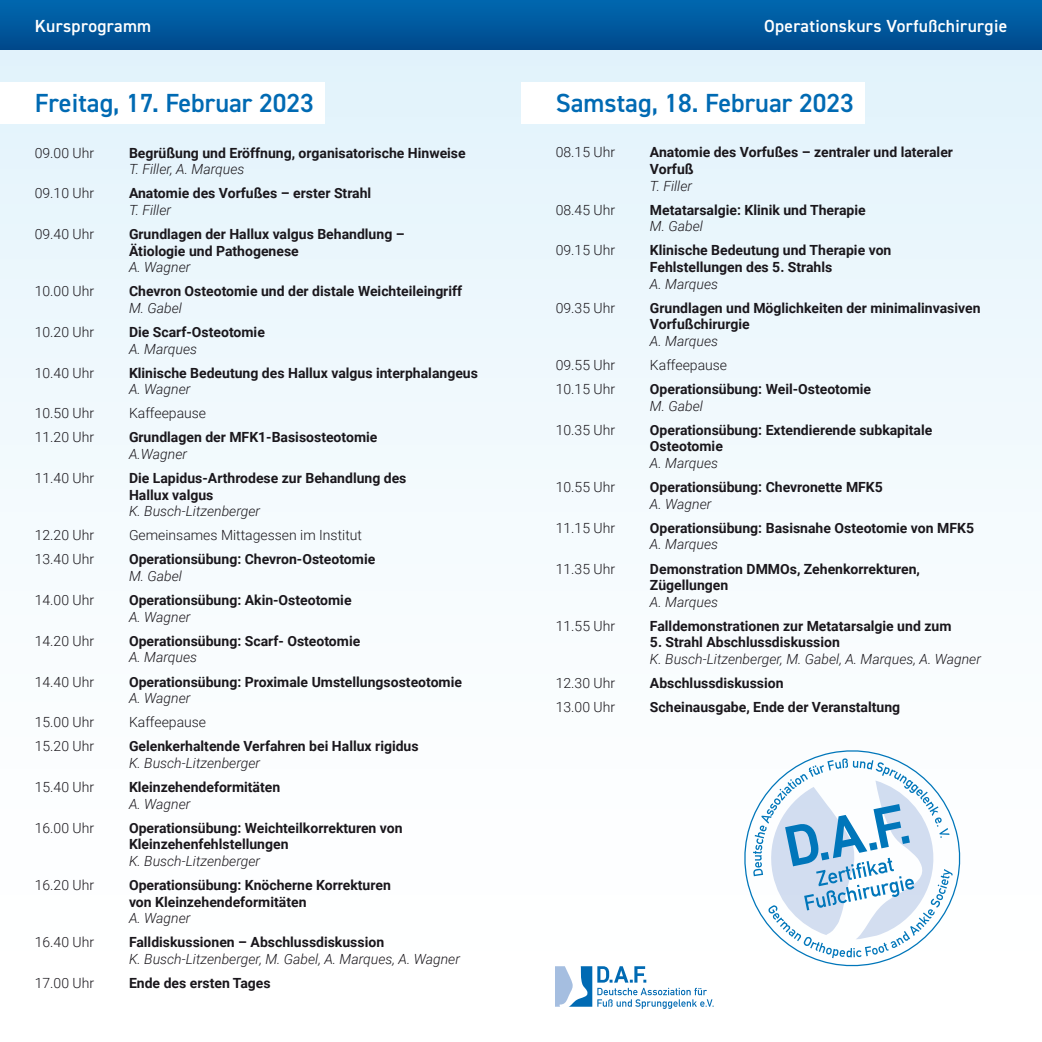
<style>
.page{position:relative;width:1042px;height:1042px;background:#fff}
.page>*{position:absolute;margin:0;border:0;box-sizing:border-box;transform-origin:0 0}
.t1{font:600 26.25px "DIN2014";color:#006ab3}
.t2{font:600 17.5px "DIN2014";letter-spacing:.02em;color:#fff}
.t3{font:700 14px/16.6px "Roboto";color:#1a171c}
.t4{font:italic 300 14px "Roboto";color:#1a171c}
.t5{font:300 14px "Roboto";color:#1a171c}
</style>
<div class="page">
<div style="left:0;top:50px;width:1042px;height:992px;background:linear-gradient(to bottom,#e4f4fb,#fff)"></div>
<div style="left:507px;top:0;width:535px;height:50px;background:linear-gradient(to bottom,#0069b0,#00498c)"></div>
<div style="left:0;top:0;width:521px;height:50px;background:linear-gradient(to bottom,#0069b0,#00498c)"></div>
<svg style="left:556px;top:966px;width:157px;height:43px"></svg>
<svg style="left:734px;top:740px;width:236px;height:236px"></svg>
<svg style="left:753px;top:758px;width:199px;height:200px"></svg>
<div style="left:0;top:82px;width:324px;height:42px;background:#fff"></div>
<div style="left:521px;top:82px;width:343px;height:42px;background:#fff"></div>
<p class="t2" style="left:35px;top:14px;width:118px">Kursprogramm</p>
<p class="t2" style="left:764px;top:14px;width:245px">Operationskurs Vorfußchirurgie</p>
<h1 class="t1" style="left:35px;top:85px;width:281px">Freitag, 17. Februar 2023</h1>
<h1 class="t1" style="left:556px;top:85px;width:300px">Samstag, 18. Februar 2023</h1>
<p class="t5" style="left:35px;top:143px;width:61px">09.00 Uhr</p>
<p class="t3" style="left:129px;top:144px;width:338px">Begrüßung und Eröffnung, organisatorische Hinweise</p>
<p class="t4" style="left:129px;top:159px;width:117px">T. Filler, A. Marques</p>
<p class="t5" style="left:35px;top:183px;width:61px">09.10 Uhr</p>
<p class="t3" style="left:129px;top:184px;width:244px">Anatomie des Vorfußes – erster Strahl</p>
<p class="t4" style="left:129px;top:200px;width:44px">T. Filler</p>
<p class="t5" style="left:35px;top:224px;width:61px">09.40 Uhr</p>
<p class="t3" style="left:129px;top:225px;width:277px">Grundlagen der Hallux valgus Behandlung –<br>Ätiologie und Pathogenese</p>
<p class="t4" style="left:129px;top:257px;width:63px">A. Wagner</p>
<p class="t5" style="left:35px;top:281px;width:61px">10.00 Uhr</p>
<p class="t3" style="left:129px;top:282px;width:335px">Chevron Osteotomie und der distale Weichteileingriff</p>
<p class="t4" style="left:129px;top:298px;width:54px">M. Gabel</p>
<p class="t5" style="left:35px;top:322px;width:61px">10.20 Uhr</p>
<p class="t3" style="left:129px;top:323px;width:137px">Die Scarf-Osteotomie</p>
<p class="t4" style="left:129px;top:339px;width:70px">A. Marques</p>
<p class="t5" style="left:35px;top:363px;width:61px">10.40 Uhr</p>
<p class="t3" style="left:129px;top:364px;width:350px">Klinische Bedeutung des Hallux valgus interphalangeus</p>
<p class="t4" style="left:129px;top:379px;width:63px">A. Wagner</p>
<p class="t5" style="left:35px;top:403px;width:61px">10.50 Uhr</p>
<p class="t5" style="left:129px;top:403px;width:79px">Kaffeepause</p>
<p class="t5" style="left:35px;top:428px;width:61px">11.20 Uhr</p>
<p class="t3" style="left:129px;top:428px;width:250px">Grundlagen der MFK1-Basisosteotomie</p>
<p class="t4" style="left:129px;top:444px;width:60px">A.Wagner</p>
<p class="t5" style="left:35px;top:468px;width:61px">11.40 Uhr</p>
<p class="t3" style="left:129px;top:469px;width:279px">Die Lapidus-Arthrodese zur Behandlung des<br>Hallux valgus</p>
<p class="t4" style="left:129px;top:501px;width:133px">K. Busch-Litzenberger</p>
<p class="t5" style="left:35px;top:525px;width:61px">12.20 Uhr</p>
<p class="t5" style="left:129px;top:525px;width:234px">Gemeinsames Mittagessen im Institut</p>
<p class="t5" style="left:35px;top:550px;width:61px">13.40 Uhr</p>
<p class="t3" style="left:129px;top:551px;width:248px">Operationsübung: Chevron-Osteotomie</p>
<p class="t4" style="left:129px;top:566px;width:54px">M. Gabel</p>
<p class="t5" style="left:35px;top:590px;width:61px">14.00 Uhr</p>
<p class="t3" style="left:129px;top:591px;width:224px">Operationsübung: Akin-Osteotomie</p>
<p class="t4" style="left:129px;top:607px;width:63px">A. Wagner</p>
<p class="t5" style="left:35px;top:631px;width:61px">14.20 Uhr</p>
<p class="t3" style="left:129px;top:632px;width:233px">Operationsübung: Scarf- Osteotomie</p>
<p class="t4" style="left:129px;top:648px;width:70px">A. Marques</p>
<p class="t5" style="left:35px;top:672px;width:61px">14.40 Uhr</p>
<p class="t3" style="left:129px;top:673px;width:334px">Operationsübung: Proximale Umstellungsosteotomie</p>
<p class="t4" style="left:129px;top:688px;width:63px">A. Wagner</p>
<p class="t5" style="left:35px;top:712px;width:61px">15.00 Uhr</p>
<p class="t5" style="left:129px;top:712px;width:79px">Kaffeepause</p>
<p class="t5" style="left:35px;top:736px;width:61px">15.20 Uhr</p>
<p class="t3" style="left:129px;top:737px;width:291px">Gelenkerhaltende Verfahren bei Hallux rigidus</p>
<p class="t4" style="left:129px;top:753px;width:133px">K. Busch-Litzenberger</p>
<p class="t5" style="left:35px;top:777px;width:61px">15.40 Uhr</p>
<p class="t3" style="left:129px;top:778px;width:153px">Kleinzehendeformitäten</p>
<p class="t4" style="left:129px;top:794px;width:63px">A. Wagner</p>
<p class="t5" style="left:35px;top:818px;width:61px">16.00 Uhr</p>
<p class="t3" style="left:129px;top:819px;width:275px">Operationsübung: Weichteilkorrekturen von<br>Kleinzehenfehlstellungen</p>
<p class="t4" style="left:129px;top:851px;width:133px">K. Busch-Litzenberger</p>
<p class="t5" style="left:35px;top:875px;width:61px">16.20 Uhr</p>
<p class="t3" style="left:129px;top:876px;width:263px">Operationsübung: Knöcherne Korrekturen von Kleinzehendeformitäten</p>
<p class="t4" style="left:129px;top:908px;width:63px">A. Wagner</p>
<p class="t5" style="left:35px;top:932px;width:61px">16.40 Uhr</p>
<p class="t3" style="left:129px;top:933px;width:257px">Falldiskussionen – Abschlussdiskussion</p>
<p class="t4" style="left:129px;top:949px;width:332px">K. Busch-Litzenberger, M. Gabel, A. Marques, A. Wagner</p>
<p class="t5" style="left:35px;top:973px;width:61px">17.00 Uhr</p>
<p class="t3" style="left:129px;top:974px;width:143px">Ende des ersten Tages</p>
<p class="t5" style="left:556px;top:143px;width:61px">08.15 Uhr</p>
<p class="t3" style="left:650px;top:144px;width:304px">Anatomie des Vorfußes – zentraler und lateraler<br>Vorfuß</p>
<p class="t4" style="left:650px;top:176px;width:44px">T. Filler</p>
<p class="t5" style="left:556px;top:200px;width:61px">08.45 Uhr</p>
<p class="t3" style="left:650px;top:201px;width:217px">Metatarsalgie: Klinik und Therapie</p>
<p class="t4" style="left:650px;top:216px;width:54px">M. Gabel</p>
<p class="t5" style="left:556px;top:241px;width:61px">09.15 Uhr</p>
<p class="t3" style="left:650px;top:242px;width:243px">Klinische Bedeutung und Therapie von<br>Fehlstellungen des 5. Strahls</p>
<p class="t4" style="left:650px;top:274px;width:70px">A. Marques</p>
<p class="t5" style="left:556px;top:298px;width:61px">09.35 Uhr</p>
<p class="t3" style="left:650px;top:299px;width:332px">Grundlagen und Möglichkeiten der minimalinvasiven<br>Vorfußchirurgie</p>
<p class="t4" style="left:650px;top:331px;width:70px">A. Marques</p>
<p class="t5" style="left:556px;top:355px;width:61px">09.55 Uhr</p>
<p class="t5" style="left:650px;top:355px;width:79px">Kaffeepause</p>
<p class="t5" style="left:556px;top:379px;width:61px">10.15 Uhr</p>
<p class="t3" style="left:650px;top:380px;width:223px">Operationsübung: Weil-Osteotomie</p>
<p class="t4" style="left:650px;top:396px;width:54px">M. Gabel</p>
<p class="t5" style="left:556px;top:420px;width:61px">10.35 Uhr</p>
<p class="t3" style="left:650px;top:421px;width:284px">Operationsübung: Extendierende subkapitale<br>Osteotomie</p>
<p class="t4" style="left:650px;top:453px;width:70px">A. Marques</p>
<p class="t5" style="left:556px;top:477px;width:61px">10.55 Uhr</p>
<p class="t3" style="left:650px;top:478px;width:234px">Operationsübung: Chevronette MFK5</p>
<p class="t4" style="left:650px;top:494px;width:63px">A. Wagner</p>
<p class="t5" style="left:556px;top:518px;width:61px">11.15 Uhr</p>
<p class="t3" style="left:650px;top:519px;width:325px">Operationsübung: Basisnahe Osteotomie von MFK5</p>
<p class="t4" style="left:650px;top:535px;width:70px">A. Marques</p>
<p class="t5" style="left:556px;top:559px;width:61px">11.35 Uhr</p>
<p class="t3" style="left:650px;top:560px;width:271px">Demonstration DMMOs, Zehenkorrekturen,<br>Zügellungen</p>
<p class="t4" style="left:650px;top:592px;width:70px">A. Marques</p>
<p class="t5" style="left:556px;top:616px;width:61px">11.55 Uhr</p>
<p class="t3" style="left:650px;top:617px;width:303px">Falldemonstrationen zur Metatarsalgie und zum</p>
<p class="t3" style="left:650px;top:633px;width:191px">5. Strahl Abschlussdiskussion</p>
<p class="t4" style="left:650px;top:649px;width:332px">K. Busch-Litzenberger, M. Gabel, A. Marques, A. Wagner</p>
<p class="t5" style="left:556px;top:673px;width:61px">12.30 Uhr</p>
<p class="t3" style="left:650px;top:674px;width:135px">Abschlussdiskussion</p>
<p class="t5" style="left:556px;top:697px;width:61px">13.00 Uhr</p>
<p class="t3" style="left:650px;top:698px;width:252px">Scheinausgabe, Ende der Veranstaltung</p>
</div>
